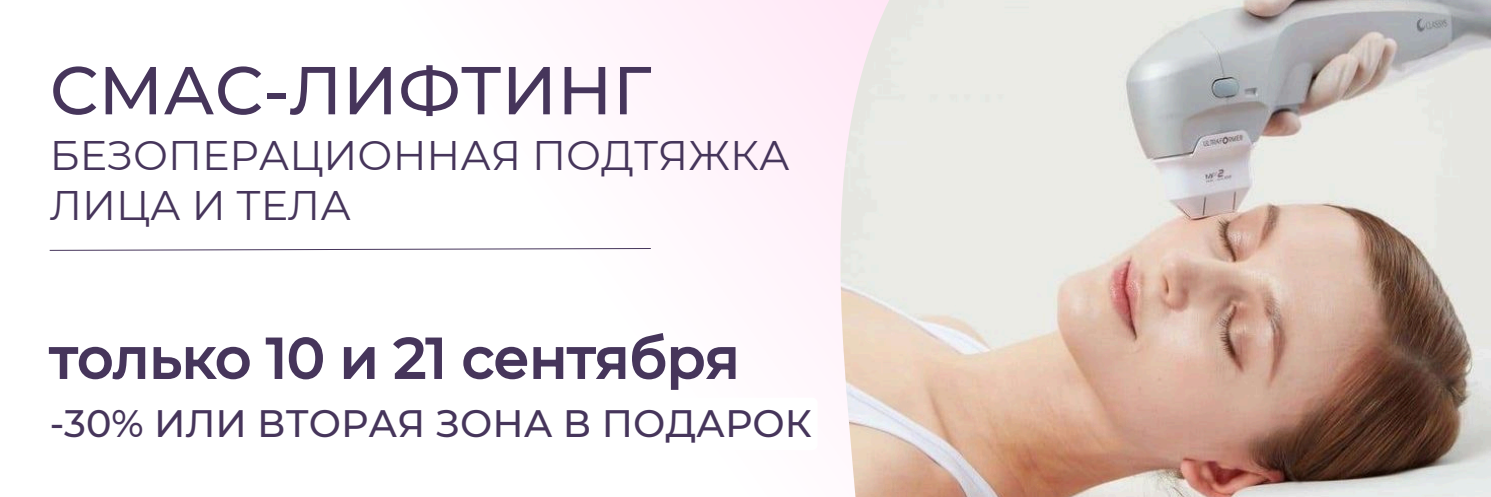
<style>
.page{position:relative;width:1491px;height:497px;background:#fff}
.page>*{position:absolute;margin:0;border:0;box-sizing:border-box;transform-origin:0 0}
.t1{font:500 67.62px "Montserrat";color:#46355b}
.t2{font:500 56.12px "Montserrat";color:#46355b}
.t3{font:41.25px "Montserrat";color:#46355b}
.t4{font:500 38.12px "Montserrat";color:#46355b}
</style>
<div class="page">
<img style="left:1045px;top:0;width:446px;height:497px">
<svg style="left:595px;top:0;width:450px;height:497px"></svg>
<svg style="left:49px;top:247px;width:603px;height:4px"></svg>
<svg style="left:48px;top:332px;width:688px;height:59px"></svg>
<svg style="left:595px;top:398px;width:222px;height:52px"></svg>
<h1 class="t1" style="left:50px;top:49px;width:603px">СМАС-ЛИФТИНГ</h1>
<p class="t3" style="left:50px;top:130px;width:742px">БЕЗОПЕРАЦИОННАЯ ПОДТЯЖКА</p>
<p class="t3" style="left:50px;top:180px;width:303px">ЛИЦА И ТЕЛА</p>
<h2 class="t2" style="left:50px;top:323px;width:691px">только 10 и 21 сентября</h2>
<p class="t4" style="left:50px;top:400px;width:763px">-30% ИЛИ ВТОРАЯ ЗОНА В ПОДАРОК</p>
</div>
